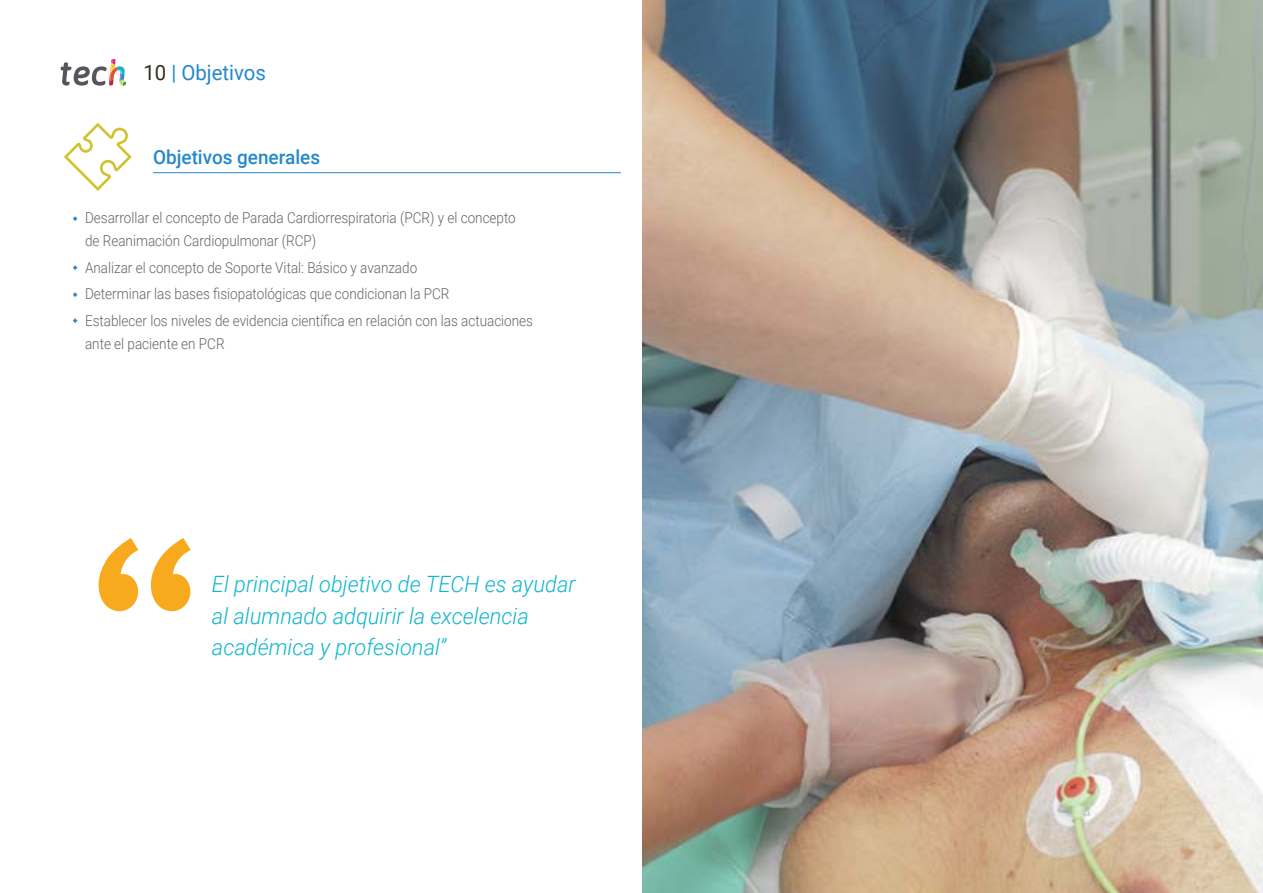
<style>
.page{position:relative;width:1263px;height:893px;background:#fff}
.page>*{position:absolute;margin:0;border:0;box-sizing:border-box;transform-origin:0 0}
.t1{font:italic 300 22.5px/31.5px "Roboto";color:#0fb6cf}
.t2{font:21px "Roboto";color:#2488c9}
.t3{font:500 19.5px "Roboto";color:#2488c9}
.t4{font:300 15px/26.7px "Roboto";color:#61646a;scale:.9 1}
.s1{color:#312e20}
</style>
<div class="page">
<hr style="left:153px;top:172px;width:468px;height:1px;background:#2488c9">
<svg style="left:64px;top:123px;width:68px;height:68px"></svg>
<img style="left:642px;top:0;width:621px;height:893px">
<svg style="left:99px;top:538px;width:92px;height:73px"></svg>
<svg style="left:61px;top:59px;width:65px;height:27px"></svg>
<h2 class="t2" style="left:144px;top:57px;width:124px"><span class="s1">10</span> | Objetivos</h2>
<h3 class="t3" style="left:153px;top:144px;width:169px">Objetivos generales</h3>
<p class="t4" style="left:85px;top:206px;width:480px;line-height:22.5px">Desarrollar el concepto de Parada Cardiorrespiratoria (PCR) y el concepto de Reanimación Cardiopulmonar (RCP)</p>
<p class="t4" style="left:85px;top:253px;width:499px">Analizar el concepto de Soporte Vital: Básico y avanzado<br>Determinar las bases fisiopatológicas que condicionan la PCR<br>Establecer los niveles de evidencia científica en relación con las actuaciones</p>
<p class="t4" style="left:85px;top:329px;width:157px">ante el paciente en PCR</p>
<h1 class="t1" style="left:212px;top:568px;width:365px">El principal objetivo de TECH es ayudar al alumnado adquirir la excelencia académica y profesional”</h1>
</div>
